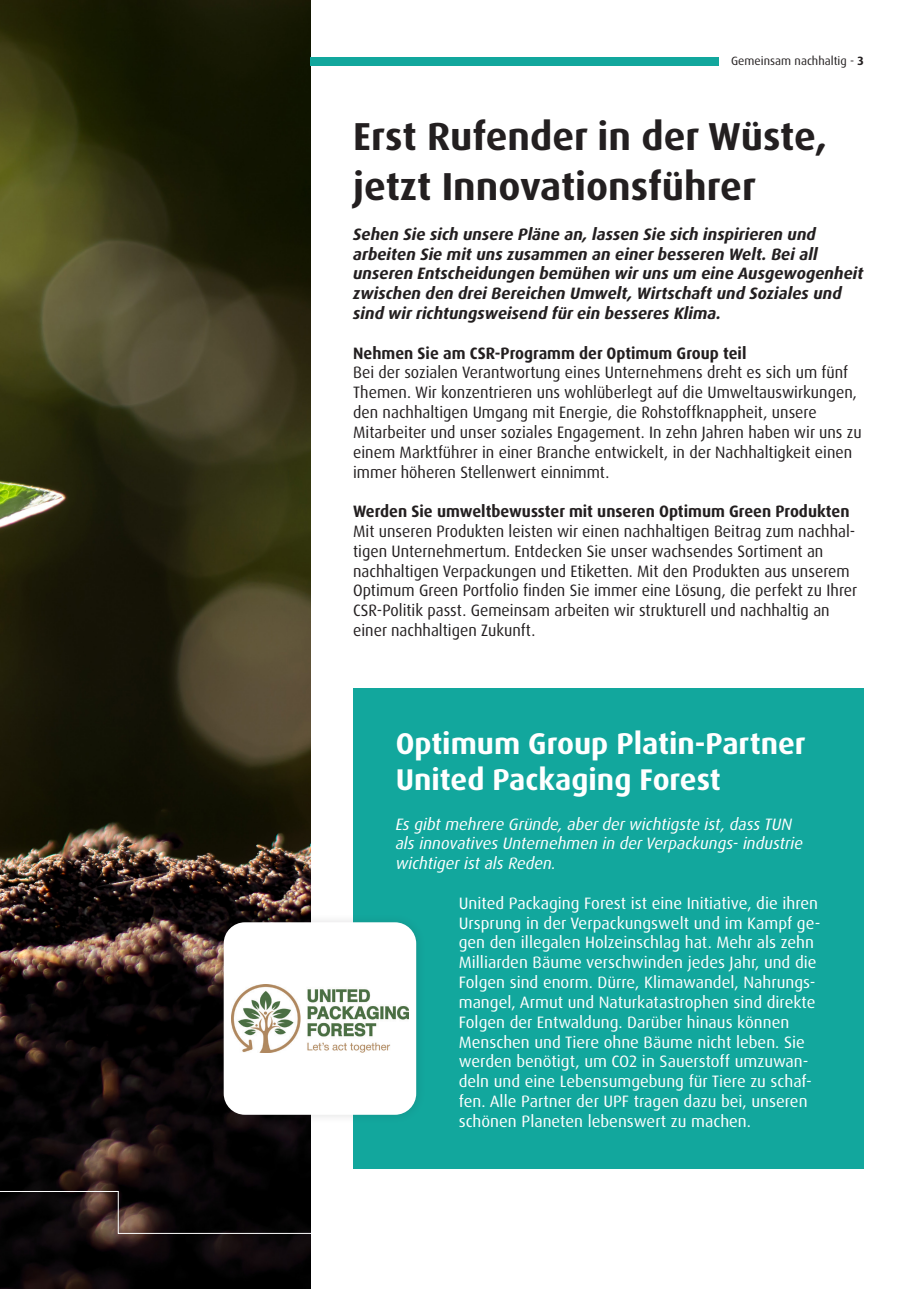
<style>
.page{position:relative;width:919px;height:1289px;background:#fff}
.page>*{position:absolute;margin:0;border:0;box-sizing:border-box;transform-origin:0 0}
.t1{font:700 39px/50.4px "Dax Pro";color:#231f20}
.t2{font:700 30px/36px "Dax Pro";color:#fff}
.t3{font:16.5px/19.8px "Dax Pro";color:#231f20;scale:.96 1}
.t4{font:16.5px/19.8px "Dax Pro";color:#fff}
.t5{font:italic 700 16.5px/19.8px "Dax Pro";color:#231f20}
.t6{font:italic 16.5px/19.8px "Dax Pro";color:#fff}
.t7{font:700 16.5px "Dax Pro";color:#231f20;scale:.96 1}
.t8{font:12px "Dax Pro";color:#231f20}
.s1{font-weight:700}
</style>
<div class="page">
<img style="left:0;top:0;width:310px;height:1288px">
<div style="left:310px;top:57px;width:409px;height:8px;background:#12a79d"></div>
<div style="left:353px;top:688px;width:510px;height:480px;background:#12a79d"></div>
<div style="left:214px;top:912px;width:212px;height:212px;background:#231f20;opacity:.15"></div>
<div style="left:224px;top:922px;width:192px;height:192px;background:#fff;border-radius:21px"></div>
<img style="left:232px;top:984px;width:176px;height:68px">
<svg style="left:0;top:1190px;width:311px;height:44px"></svg>
<p class="t8" style="left:731px;top:53px;width:134px">Gemeinsam nachhaltig - <span class="s1">3</span></p>
<h1 class="t1" style="left:353px;top:111px;width:475px">Erst Rufender in der Wüste, jetzt Innovationsführer</h1>
<p class="t5" style="left:353px;top:224px;width:512px">Sehen Sie sich unsere Pläne an, lassen Sie sich inspirieren und arbeiten Sie mit uns zusammen an einer besseren Welt. Bei all unseren Entscheidungen bemühen wir uns um eine Ausgewogenheit zwischen den drei Bereichen Umwelt, Wirtschaft und Soziales und sind wir richtungsweisend für ein besseres Klima.</p>
<p class="t7" style="left:353px;top:342px;width:411px">Nehmen Sie am CSR-Programm der Optimum Group teil</p>
<p class="t3" style="left:353px;top:363px;width:531px">Bei der sozialen Verantwortung eines Unternehmens dreht es sich um fünf Themen. Wir konzentrieren uns wohlüberlegt auf die Umweltauswirkungen, den nachhaltigen Umgang mit Energie, die Rohstoffknappheit, unsere Mitarbeiter und unser soziales Engagement. In zehn Jahren haben wir uns zu einem Marktführer in einer Branche entwickelt, in der Nachhaltigkeit einen immer höheren Stellenwert einnimmt.</p>
<p class="t7" style="left:353px;top:500px;width:518px">Werden Sie umweltbewusster mit unseren Optimum Green Produkten</p>
<p class="t3" style="left:353px;top:521px;width:526px">Mit unseren Produkten leisten wir einen nachhaltigen Beitrag zum nachhal&shy;tigen Unternehmertum. Entdecken Sie unser wachsendes Sortiment an nachhaltigen Verpackungen und Etiketten. Mit den Produkten aus unserem Optimum Green Portfolio finden Sie immer eine Lösung, die perfekt zu Ihrer CSR-Politik passt. Gemeinsam arbeiten wir strukturell und nachhaltig an einer nachhaltigen Zukunft.</p>
<h2 class="t2" style="left:395px;top:725px;width:411px">Optimum Group Platin-Partner<br>United Packaging Forest</h2>
<p class="t6" style="left:395px;top:814px;width:409px">Es gibt mehrere Gründe, aber der wichtigste ist, dass TUN als innovatives Unternehmen in der Verpackungs- industrie wichtiger ist als Reden.</p>
<p class="t4" style="left:458px;top:893px;width:363px">United Packaging Forest ist eine Initiative, die ihren Ursprung in der Verpackungswelt und im Kampf ge&shy;gen den illegalen Holzeinschlag hat. Mehr als zehn Milliarden Bäume verschwinden jedes Jahr, und die Folgen sind enorm. Dürre, Klimawandel, Nahrungs&shy;mangel, Armut und Naturkatastrophen sind direkte Folgen der Entwaldung. Darüber hinaus können Menschen und Tiere ohne Bäume nicht leben. Sie werden benötigt, um CO2 in Sauerstoff umzuwan&shy;deln und eine Lebensumgebung für Tiere zu schaf&shy;fen. Alle Partner der UPF tragen dazu bei, unseren schönen Planeten lebenswert zu machen.</p>
</div>
